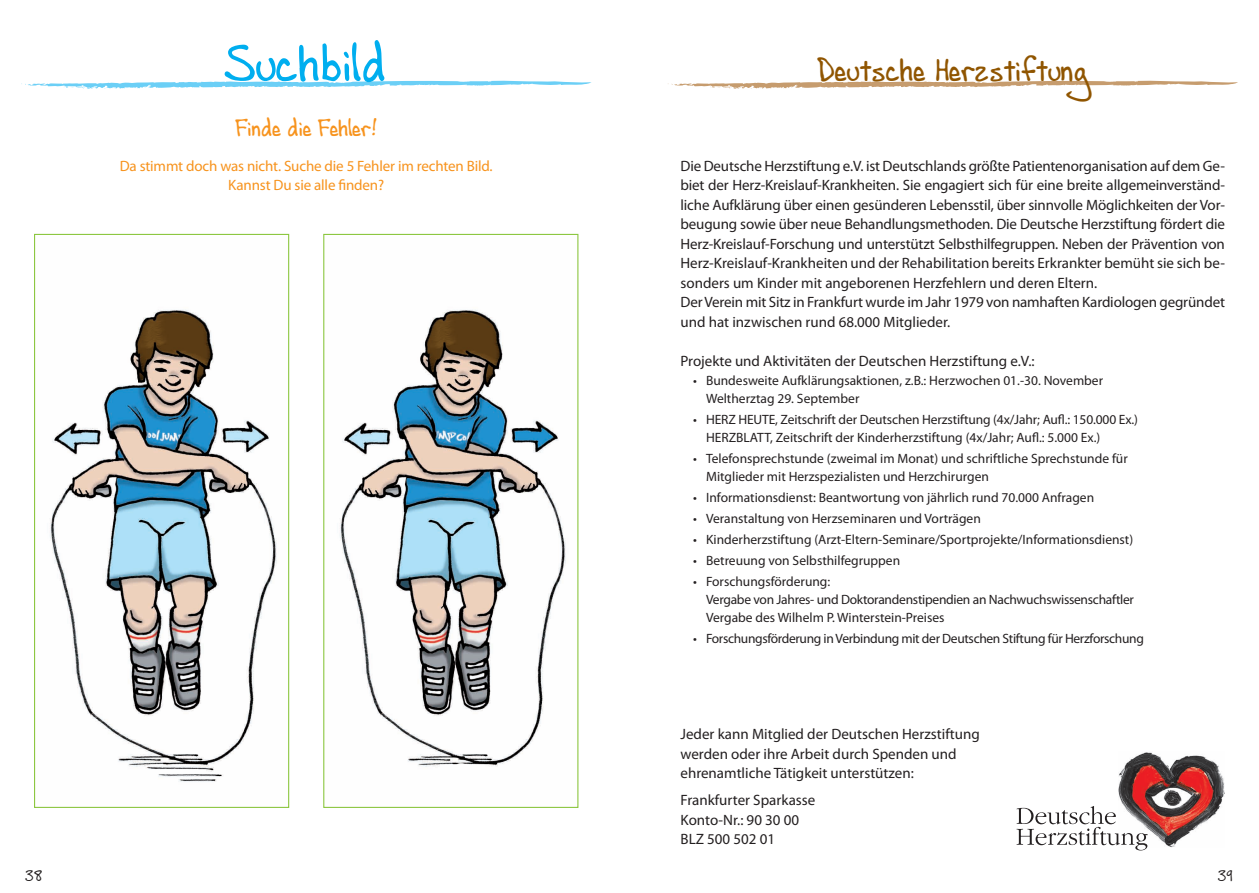
<style>
.page{position:relative;width:1259px;height:893px;background:#fff}
.page>*{position:absolute;margin:0;border:0;box-sizing:border-box;transform-origin:0 0}
.t1{font:52.5px "Andrew Script 16";color:#00aeef}
.t2{font:33px "Andrew Script 16";color:#905500}
.t3{font:24px "Andrew Script 16";letter-spacing:-.01em;color:#f7931d}
.t4{font:15px/19.5px "Myriad Pro";letter-spacing:-.01em;color:#231f20}
.t5{font:15px/19.5px "Myriad Pro";letter-spacing:-.01em;color:#f7931d;text-align:center}
.t6{font:15px "Andrew Script 16";color:#231f20}
.t7{font:13.5px/18px "Myriad Pro";color:#231f20}
.t8{font:13.5px/18px "Myriad Pro";letter-spacing:-.02em;color:#231f20}
.t9{font:13.5px "Myriad Pro";letter-spacing:-.025em;color:#231f20}
</style>
<div class="page">
<svg style="left:21px;top:80px;width:570px;height:9px"></svg>
<img style="left:1118px;top:752px;width:107px;height:96px">
<svg style="left:1016px;top:806px;width:131px;height:44px"></svg>
<svg style="left:668px;top:80px;width:570px;height:9px"></svg>
<img style="left:50px;top:310px;width:227px;height:472px">
<div style="left:34px;top:234px;width:255px;height:574px;border:1px solid #8bc63e"></div>
<img style="left:340px;top:310px;width:226px;height:457px">
<div style="left:323px;top:234px;width:255px;height:574px;border:1px solid #8bc63e"></div>
<h1 class="t1" style="left:224px;top:32px;width:165px">Suchbild</h1>
<h3 class="t3" style="left:235px;top:114px;width:143px">Finde die Fehler!</h3>
<p class="t5" style="left:120px;top:156px;width:374px">Da stimmt doch was nicht. Suche die 5 Fehler im rechten Bild.<br>Kannst Du sie alle finden?</p>
<h2 class="t2" style="left:817px;top:51px;width:272px">Deutsche Herzstiftung</h2>
<p class="t4" style="left:680px;top:156px;width:546px">Die Deutsche Herzstiftung e.V. ist Deutschlands größte Patientenorganisation auf dem Ge&shy;biet der Herz-Kreislauf-Krankheiten. Sie engagiert sich für eine breite allgemeinverständ&shy;liche Aufklärung über einen gesünderen Lebensstil, über sinnvolle Möglichkeiten der Vor&shy;beugung sowie über neue Behandlungsmethoden. Die Deutsche Herzstiftung fördert die Herz-Kreislauf-Forschung und unterstützt Selbsthilfegruppen. Neben der Prävention von Herz-Kreislauf-Krankheiten und der Rehabilitation bereits Erkrankter bemüht sie sich be&shy;sonders um Kinder mit angeborenen Herzfehlern und deren Eltern.<br>Der Verein mit Sitz in Frankfurt wurde im Jahr 1979 von namhaften Kardiologen gegründet und hat inzwischen rund 68.000 Mitglieder.</p>
<p class="t4" style="left:680px;top:351px;width:356px">Projekte und Aktivitäten der Deutschen Herzstiftung e.V.:</p>
<p class="t7" style="left:706px;top:371px;width:398px;text-indent:-13px">• Bundesweite Aufklärungsaktionen, z.B.: Herzwochen 01.-30. November<br>Weltherztag 29. September</p>
<p class="t7" style="left:706px;top:410px;width:433px;text-indent:-13px">• HERZ HEUTE, Zeitschrift der Deutschen Herzstiftung (4x/Jahr; Aufl.: 150.000 Ex.)<br>HERZBLATT, Zeitschrift der Kinderherzstiftung (4x/Jahr; Aufl.: 5.000 Ex.)</p>
<p class="t7" style="left:706px;top:449px;width:423px;text-indent:-13px">• Telefonsprechstunde (zweimal im Monat) und schriftliche Sprechstunde für<br>Mitglieder mit Herzspezialisten und Herzchirurgen</p>
<p class="t7" style="left:693px;top:488px;width:402px">• Informationsdienst: Beantwortung von jährlich rund 70.000 Anfragen</p>
<p class="t7" style="left:693px;top:509px;width:289px">• Veranstaltung von Herzseminaren und Vorträgen</p>
<p class="t7" style="left:693px;top:530px;width:441px">• Kinderherzstiftung (Arzt-Eltern-Seminare/Sportprojekte/Informationsdienst)</p>
<p class="t7" style="left:693px;top:551px;width:208px">• Betreuung von Selbsthilfegruppen</p>
<p class="t8" style="left:706px;top:572px;width:429px;text-indent:-13px">• Forschungsförderung:<br>Vergabe von Jahres- und Doktorandenstipendien an Nachwuchswissenschaftler<br>Vergabe des Wilhelm P. Winterstein-Preises</p>
<p class="t9" style="left:693px;top:630px;width:452px">• Forschungsförderung inVerbindung mit der Deutschen Stiftung für Herzforschung</p>
<p class="t4" style="left:680px;top:724px;width:301px">Jeder kann Mitglied der Deutschen Herzstiftung werden oder ihre Arbeit durch Spenden und ehrenamtliche Tätigkeit unterstützen:</p>
<p class="t4" style="left:680px;top:790px;width:136px">Frankfurter Sparkasse<br>Konto-Nr.: 90 30 00<br>BLZ 500 502 01</p>
<p class="t6" style="left:25px;top:867px;width:18px">38</p>
<p class="t6" style="left:1218px;top:867px;width:16px">39</p>
</div>
